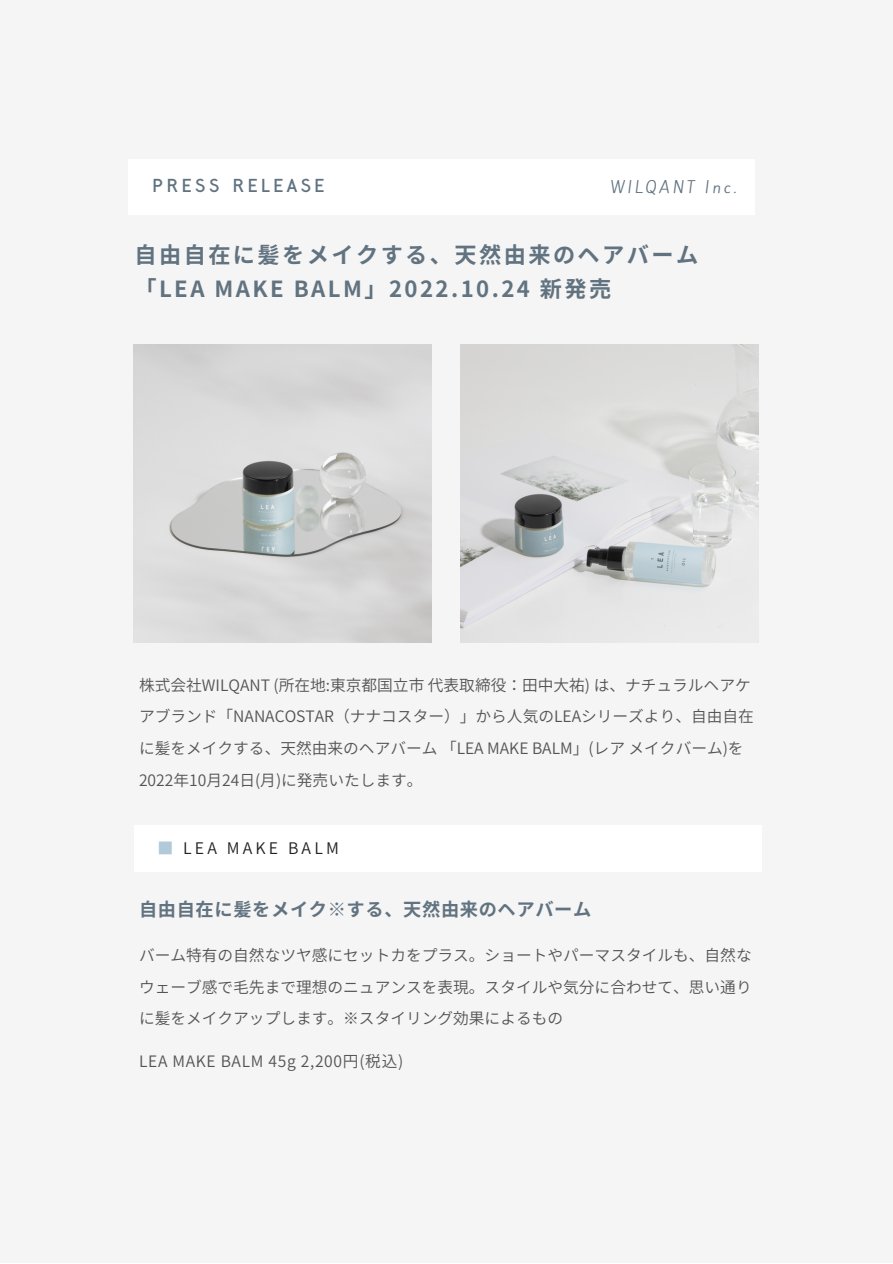
<style>
.page{position:relative;width:893px;height:1264px;background:#fff}
.page>*{position:absolute;margin:0;border:0;box-sizing:border-box;transform-origin:0 0}
.t1{font:700 22.2px/34.8px "Gen Shin Gothic";letter-spacing:.11em;color:#617380}
.t2{font:700 18.15px "Gen Shin Gothic";letter-spacing:.035em;color:#617380}
.t3{font:700 16.35px "Crusoe Text";letter-spacing:.195em;color:#617380}
.t4{font:15.9px "Gen Shin Gothic";letter-spacing:.2em;color:#222}
.t5{font:15.75px/31.8px "Gen Shin Gothic";color:#545454;text-align:justify}
.t6{font:15.75px "Gen Shin Gothic";letter-spacing:.045em;color:#545454}
.t7{font:15px "Kite One";letter-spacing:.195em;color:#617380}
.s1{color:#b1c9d8}
</style>
<div class="page">
<div style="left:0;top:0;width:892px;height:1262px;background:#f6f5f5"></div>
<div style="left:134px;top:825px;width:627px;height:46px;background:#fff"></div>
<div style="left:128px;top:160px;width:626px;height:55px;background:#fff"></div>
<img style="left:134px;top:345px;width:298px;height:298px">
<img style="left:460px;top:345px;width:298px;height:297px">
<p class="t3" style="left:153px;top:175px;width:173px">PRESS RELEASE</p>
<p class="t7" style="left:610px;top:176px;width:128px">WILQANT Inc.</p>
<h1 class="t1" style="left:134px;top:237px;width:565px">自由自在に髪をメイクする、天然由来のヘアバーム「LEA MAKE BALM」2022.10.24 新発売</h1>
<p class="t5" style="left:139px;top:668px;width:616px;text-align:left">株式会社WILQANT (所在地:東京都国立市代表取締役：田中大祐) は、ナチュラルヘアケアブランド「NANACOSTAR（ナナコスター）」から人気のLEAシリーズより、自由自在に髪をメイクする、天然由来のヘアバーム「LEA MAKE BALM」(レアメイクバーム)を2022年10月24日(月)に発売いたします。</p>
<p class="t4" style="left:157px;top:837px;width:183px"><span class="s1">■</span> LEA MAKE BALM</p>
<p class="t2" style="left:139px;top:896px;width:454px">自由自在に髪をメイク※する、天然由来のヘアバーム</p>
<p class="t5" style="left:139px;top:939px;width:614px">バーム特有の自然なツヤ感にセットカをプラス。ショートやパーマスタイルも、自然なウェーブ感で毛先まで理想のニュアンスを表現。スタイルや気分に合わせて、思い通りに髪をメイクアップします。※スタイリング効果によるもの</p>
<p class="t6" style="left:139px;top:1049px;width:266px">LEA MAKE BALM 45g 2,200円(税込)</p>
</div>
